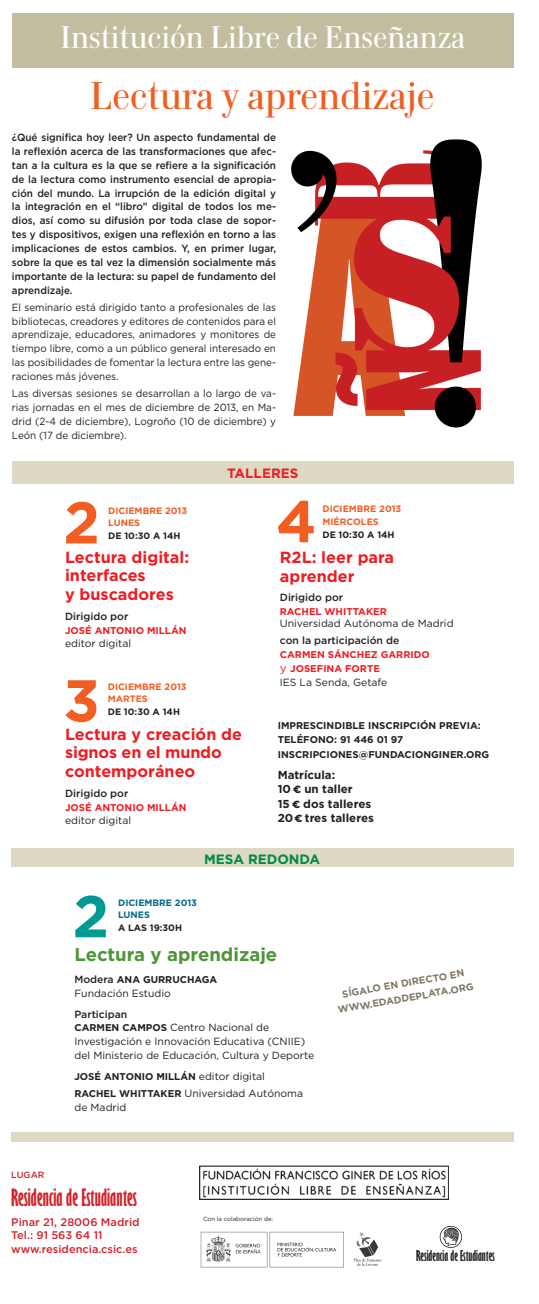
<style>
.page{position:relative;width:539px;height:1304px;background:#fff}
.page>*{position:absolute;margin:0;border:0;box-sizing:border-box;transform-origin:0 0}
.t1{font:700 58.9px "Gotham";color:#f25d21}
.t2{font:700 58.9px "Gotham";color:#009a92}
.t3{font:39.6px "Carmen";color:#f25d21}
.t4{font:32px "Carmen";color:#fff}
.t5{font:700 expanded 22px "Gill Sans";color:#d1232a}
.t6{font:700 18.5px "Gotham";color:#4b9635}
.t7{font:700 16.2px/18.5px "Gotham";color:#ee1d23}
.t8{font:700 expanded 13.7px "Gill Sans";color:#231f20}
.t9{font:700 13.5px "Gotham";color:#008b43}
.t10{font:700 13.5px "Gotham";color:#ee1d23}
.t11{font:700 11.6px/14.5px "Gotham";color:#231f20}
.t12{font:500 11.1px/13.3px "Gotham";color:#d1232a}
.t13{font:500 10.4px/13.9px "Gotham";color:#231f20;text-align:justify;scale:.95 1}
.t14{font:10.4px/13.9px "Gotham";color:#231f20;text-align:justify;scale:.95 1}
.t15{font:10.4px/13.9px "Gotham";color:#231f20}
.t16{font:500 10.4px "Gotham";color:#231f20}
.t17{font:700 9.9px/14.8px "Gotham";color:#7f7763;text-align:center}
.t18{font:700 9.8px/14.5px "Gotham";color:#231f20}
.t19{font:700 9.8px/13.9px "Gotham";color:#ee1d23}
.t20{font:700 9.2px/12.7px "Gotham";color:#f25d21}
.t21{font:700 9.2px "Gotham";color:#231f20}
.t22{font:700 9.2px/12.7px "Gotham";color:#00698c}
.t23{font:500 9.1px "Gotham";color:#d1232a}
.t24{font:6px "Gotham";color:#231f20}
.s1{font-weight:400;font-size:11.6px}
.s2{font-family:"Neutra Text";font-size:13.9px}
.s3{font-weight:500;font-size:10.4px}
.s4{font-weight:700;font-size:9.8px}
.s5{font-weight:400;font-size:10.4px}
</style>
<div class="page">
<div style="left:12px;top:13px;width:501px;height:55px;background:#c2bd9f"></div>
<img style="left:200px;top:1166px;width:248px;height:33px">
<img style="left:292px;top:139px;width:189px;height:288px">
<div style="left:12px;top:462px;width:501px;height:22px;background:#ded9c3"></div>
<div style="left:11px;top:848px;width:502px;height:19px;background:#ded9c3"></div>
<div style="left:11px;top:1132px;width:502px;height:10px;background:#ded9c3"></div>
<img style="left:200px;top:1232px;width:144px;height:35px">
<img style="left:353px;top:1232px;width:29px;height:34px">
<img style="left:439px;top:1226px;width:23px;height:21px">
<h3 class="t4" style="left:60px;top:17px;width:407px">Institución Libre de Enseñanza</h3>
<h2 class="t3" style="left:90px;top:71px;width:346px">Lectura y aprendizaje</h2>
<p class="t13" style="left:12px;top:130px;width:279px">¿Qué significa hoy leer? Un aspecto fundamental de la reflexión acerca de las transformaciones que afec&shy;tan a la cultura es la que se refiere a la significación de la lectura como instrumento esencial de apropia&shy;ción del mundo. La irrupción de la edición digital y la integración en el “libro” digital de todos los me&shy;dios, así como su difusión por toda clase de sopor&shy;tes y dispositivos, exigen una reflexión en torno a las implicaciones de estos cambios. Y, en primer lugar, sobre la que es tal vez la dimensión socialmente más importante de la lectura: su papel de fundamento del aprendizaje.</p>
<p class="t14" style="left:12px;top:300px;width:279px">El seminario está dirigido tanto a profesionales de las bibliotecas, creadores y editores de contenidos para el aprendizaje, educadores, animadores y monitores de tiempo libre, como a un público general interesado en las posibilidades de fomentar la lectura entre las gene&shy;raciones más jóvenes.</p>
<p class="t14" style="left:12px;top:386px;width:279px">Las diversas sesiones se desarrollan a lo largo de va&shy;rias jornadas en el mes de diciembre de 2013, en Ma&shy;drid (2-4 de diciembre), Logroño (10 de diciembre) y León (17 de diciembre).</p>
<h1 class="t1" style="left:63px;top:489px;width:38px">2</h1>
<p class="t20" style="left:108px;top:504px;width:80px">DICIEM BRE 2013<br>LUNES</p>
<p class="t21" style="left:108px;top:530px;width:74px">DE 10:30 A 14H</p>
<p class="t10" style="left:227px;top:466px;width:18px">TALL</p>
<p class="t10" style="left:262px;top:466px;width:38px">ERES</p>
<h1 class="t1" style="left:276px;top:487px;width:42px">4</h1>
<p class="t20" style="left:322px;top:502px;width:80px">DICIEM BRE 2013<br>M IÉRCOLES</p>
<p class="t21" style="left:322px;top:529px;width:74px">DE 10:30 A 14H</p>
<h3 class="t7" style="left:65px;top:547px;width:126px">LECTURA DIGITAL:<br>INTERFACES<br>Y BUSCADORES</h3>
<p class="t16" style="left:65px;top:610px;width:65px">Dirigido por</p>
<p class="t19" style="left:65px;top:623px;width:123px">JOSÉ ANTONIO MILLÁN</p>
<p class="t15" style="left:65px;top:636px;width:68px">editor digital</p>
<h1 class="t1" style="left:63px;top:667px;width:38px">3</h1>
<h3 class="t7" style="left:65px;top:724px;width:178px">LECTURA Y CREACIÓN DE<br>SIGNOS EN EL MUNDO<br>CONTEMPORÁNEO</h3>
<p class="t16" style="left:65px;top:788px;width:65px">Dirigido por</p>
<p class="t19" style="left:65px;top:800px;width:123px">JOSÉ ANTONIO MILLÁN</p>
<p class="t15" style="left:65px;top:813px;width:68px">editor digital</p>
<p class="t20" style="left:108px;top:680px;width:80px">DICIEM BRE 2013<br>MARTES</p>
<p class="t21" style="left:108px;top:707px;width:74px">DE 10:30 A 14H</p>
<h3 class="t7" style="left:280px;top:548px;width:116px">R2L: LEER PARA<br>APRENDER</h3>
<p class="t16" style="left:280px;top:591px;width:65px">Dirigido por</p>
<p class="t19" style="left:280px;top:604px;width:108px">RACHEL WHITTAKER</p>
<p class="t15" style="left:280px;top:616px;width:175px">Universidad Autónoma de Madrid</p>
<p class="t16" style="left:280px;top:635px;width:121px">con la participación de</p>
<p class="t19" style="left:280px;top:647px;width:151px">CARM EN SÁNCHEZ GARRIDO <span class="s1">y</span> JOSEFINA FORTE</p>
<p class="t15" style="left:280px;top:675px;width:109px">IES La Senda, Getafe</p>
<p class="t18" style="left:277px;top:718px;width:204px">IM PRESCINDIBLE INSCRIPCIÓN PREVIA:<br>TELÉFONO: 91 446 01 97<br>INSCRIPCIONES</p>
<p class="t18" style="left:359px;top:747px;width:132px">@FUNDACIONGINER.ORG</p>
<p class="t11" style="left:277px;top:767px;width:98px">MATRÍCULA:<br>10 <span class="s2">€</span> UN TALLER<br>15 <span class="s2">€</span> DOS TALLERES<br>20 <span class="s2">€</span> TRES TALLERES</p>
<p class="t9" style="left:204px;top:851px;width:115px">M ESA REDONDA</p>
<h1 class="t2" style="left:72px;top:882px;width:38px">2</h1>
<p class="t18" style="left:74px;top:972px;width:142px"><span class="s3">Modera</span> ANA GURRUCHAGA</p>
<p class="t15" style="left:74px;top:986px;width:98px">Fundación Estudio</p>
<p class="t16" style="left:74px;top:1008px;width:54px">Participan</p>
<p class="t18" style="left:74px;top:1020px;width:57px">CARMEN CAM</p>
<p class="t22" style="left:118px;top:896px;width:80px">DICIEM BRE 2013<br>LUNES</p>
<p class="t21" style="left:118px;top:922px;width:65px">A LAS 19:30H</p>
<h3 class="t6" style="left:74px;top:944px;width:204px">LECTURA Y APRENDIZAJE</h3>
<p class="t15" style="left:74px;top:1021px;width:241px;text-indent:71px"><span class="s4">POS</span> Centro Nacional de<br>Investigación e Innovación Educativa (CNIIE) del Ministerio de Educación, Cultura y Deporte</p>
<p class="t18" style="left:74px;top:1069px;width:192px">JOSÉ ANTONIO MILLÁN <span class="s5">editor digital</span></p>
<p class="t15" style="left:74px;top:1086px;width:230px"><span class="s4">RACHEL WHITTAKER</span> Universidad Autónoma de Madrid</p>
<p class="t17" style="left:334px;top:988px;width:138px;rotate:-10deg">SÍGAL O EN DIR EC TO EN<br>WWW.EDA DDEPLA TA .OR G</p>
<p class="t23" style="left:11px;top:1169px;width:35px">LUGAR</p>
<h3 class="t5" style="left:11px;top:1184px;width:127px">Residencia de Estudiantes</h3>
<p class="t12" style="left:11px;top:1215px;width:130px">Pinar 21, 28006 Madrid<br>Tel.: 91 563 64 11 www.residencia.csic.es</p>
<p class="t24" style="left:203px;top:1216px;width:72px">Con la colaboración de:</p>
<h3 class="t8" style="left:416px;top:1248px;width:80px">Residencia de Estudiantes</h3>
</div>
